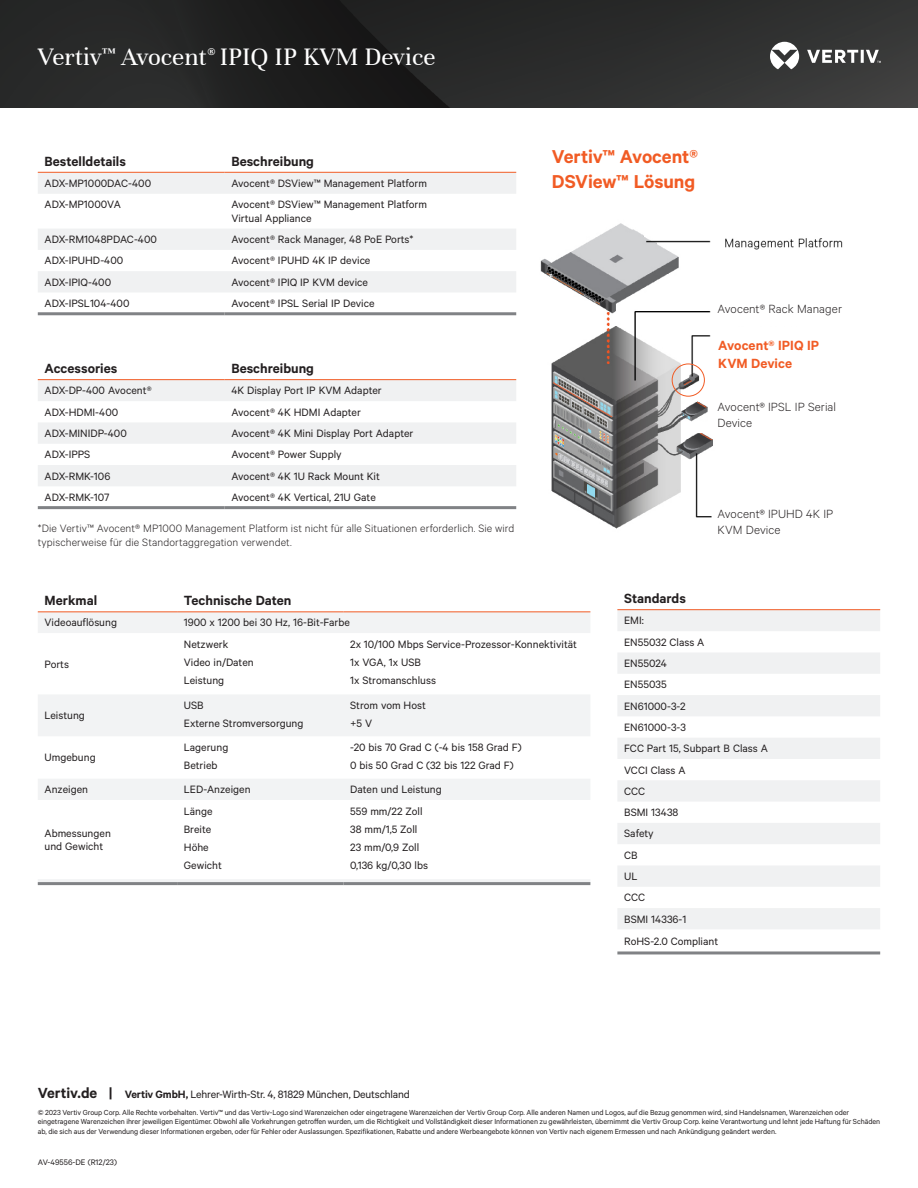
<style>
.page{position:relative;width:918px;height:1188px;background:#fff}
.page>*{position:absolute;margin:0;border:0;box-sizing:border-box;transform-origin:0 0}
.t1{font:27px "Unna";color:#fff}
.t2{font:600 21px/25.2px "Calibre";letter-spacing:-.005em;color:#f15b24}
.t3{font:600 15px "Calibre";color:#231f20}
.t4{font:600 15px/18px "Calibre";letter-spacing:.005em;color:#f15b24}
.t5{font:300 13.35px/16px "Calibre";letter-spacing:.005em;color:#231f20}
.t6{font:12px/21.3px "Calibre";color:#231f20}
.t7{font:300 12px/14.4px "Calibre";letter-spacing:.01em;color:#231f20}
.t8{font:9px "Calibre";color:#231f20}
.t9{font:8.25px/9.8px "Calibre";letter-spacing:-.005em;color:#231f20}
.s1{font-weight:600;font-size:16.5px}
.s2{font-weight:600}
</style>
<div class="page">
<img style="left:0;top:0;width:918px;height:108px">
<svg style="left:770px;top:42px;width:111px;height:27px"></svg>
<svg style="left:38px;top:173px;width:478px;height:119px;fill:#f0f1f2"></svg>
<hr style="left:38px;top:172px;width:187px;height:1px;background:#f15b24">
<hr style="left:225px;top:172px;width:291px;height:1px;background:#f15b24">
<hr style="left:38px;top:312px;width:187px;height:3px;background:#808285">
<hr style="left:225px;top:312px;width:291px;height:3px;background:#808285">
<svg style="left:38px;top:380px;width:478px;height:106px;fill:#f0f1f2"></svg>
<hr style="left:38px;top:379px;width:187px;height:1px;background:#f15b24">
<hr style="left:225px;top:379px;width:291px;height:1px;background:#f15b24">
<hr style="left:38px;top:506px;width:187px;height:3px;background:#808285">
<hr style="left:225px;top:506px;width:291px;height:3px;background:#808285">
<img style="left:540px;top:223px;width:303px;height:306px">
<div style="left:721px;top:402px;width:144px;height:21px;background:#fff"></div>
<div style="left:672px;top:364px;width:33px;height:33px;border:1px solid #f15b24;border-radius:50%"></div>
<div style="left:721px;top:299px;width:94px;height:21px;background:#fff"></div>
<div style="left:721px;top:508px;width:144px;height:21px;background:#fff"></div>
<div style="left:722px;top:327px;width:146px;height:24px;background:#fff"></div>
<svg style="left:617px;top:610px;width:263px;height:319px;fill:#f0f1f2"></svg>
<hr style="left:617px;top:609px;width:263px;height:1px;background:#f15b24">
<hr style="left:617px;top:951px;width:263px;height:3px;background:#808285">
<div style="left:38px;top:613px;width:552px;height:269px;background:#f2f3f4"></div>
<svg style="left:38px;top:633px;width:552px;height:246px"></svg>
<svg style="left:38px;top:694px;width:552px;height:106px;fill:#f2f3f4"></svg>
<hr style="left:177px;top:612px;width:166px;height:1px;background:#f15b24">
<hr style="left:343px;top:612px;width:247px;height:1px;background:#f15b24">
<hr style="left:38px;top:882px;width:139px;height:3px;background:#808285">
<hr style="left:177px;top:882px;width:166px;height:3px;background:#808285">
<hr style="left:343px;top:882px;width:247px;height:3px;background:#808285">
<hr style="left:38px;top:612px;width:139px;height:1px;background:#f15b24">
<h1 class="t1" style="left:38px;top:42px;width:399px">Vertiv<sup>™</sup> Avocent<sup>®</sup> IPIQ IP KVM Device</h1>
<p class="t3" style="left:45px;top:152px;width:83px">Bestelldetails</p>
<p class="t3" style="left:231px;top:152px;width:84px">Beschreibung</p>
<p class="t6" style="left:45px;top:172px;width:108px">ADX-MP1000DAC-400</p>
<p class="t6" style="left:231px;top:172px;width:197px">Avocent® DSView™ Management Platform</p>
<p class="t6" style="left:45px;top:194px;width:78px">ADX-MP1000VA</p>
<p class="t6" style="left:231px;top:197px;width:197px;line-height:13.5px">Avocent® DSView™ Management Platform<br>Virtual Appliance</p>
<p class="t6" style="left:45px;top:228px;width:114px">ADX-RM1048PDAC-400</p>
<p class="t6" style="left:231px;top:228px;width:183px">Avocent® Rack Manager, 48 PoE Ports*</p>
<p class="t6" style="left:45px;top:250px;width:80px">ADX-IPUHD-400</p>
<p class="t6" style="left:231px;top:250px;width:141px">Avocent® IPUHD 4K IP device</p>
<p class="t6" style="left:45px;top:271px;width:68px">ADX-IPIQ-400</p>
<p class="t6" style="left:231px;top:271px;width:138px">Avocent® IPIQ IP KVM device</p>
<p class="t6" style="left:45px;top:292px;width:86px">ADX-IPSL104-400</p>
<p class="t6" style="left:231px;top:292px;width:145px">Avocent® IPSL Serial IP Device</p>
<p class="t3" style="left:45px;top:359px;width:74px">Accessories</p>
<p class="t3" style="left:231px;top:359px;width:84px">Beschreibung</p>
<p class="t6" style="left:45px;top:380px;width:109px">ADX-DP-400 Avocent®</p>
<p class="t6" style="left:231px;top:380px;width:152px">4K Display Port IP KVM Adapter</p>
<p class="t6" style="left:45px;top:401px;width:75px">ADX-HDMI-400</p>
<p class="t6" style="left:231px;top:401px;width:131px">Avocent® 4K HDMI Adapter</p>
<p class="t6" style="left:45px;top:422px;width:84px">ADX-MINIDP-400</p>
<p class="t6" style="left:231px;top:422px;width:184px">Avocent® 4K Mini Display Port Adapter</p>
<p class="t6" style="left:45px;top:443px;width:47px">ADX-IPPS</p>
<p class="t6" style="left:231px;top:443px;width:112px">Avocent® Power Supply</p>
<p class="t6" style="left:45px;top:465px;width:67px">ADX-RMK-106</p>
<p class="t6" style="left:231px;top:465px;width:150px">Avocent® 4K 1U Rack Mount Kit</p>
<p class="t6" style="left:45px;top:486px;width:66px">ADX-RMK-107</p>
<p class="t6" style="left:231px;top:486px;width:146px">Avocent® 4K Vertical, 21U Gate</p>
<p class="t7" style="left:38px;top:520px;width:478px">*Die Vertiv™ Avocent® MP1000 Management Platform ist nicht für alle Situationen erforderlich. Sie wird typischerweise für die Standortaggregation verwendet.</p>
<h2 class="t2" style="left:552px;top:143px;width:148px">Vertiv™ Avocent®<br>DSView™ Lösung</h2>
<p class="t5" style="left:718px;top:300px;width:126px">Avocent® Rack Manager</p>
<p class="t4" style="left:718px;top:336px;width:103px">Avocent® IPIQ IP<br>KVM Device</p>
<p class="t5" style="left:718px;top:398px;width:120px">Avocent® IPSL IP Serial<br>Device</p>
<p class="t5" style="left:718px;top:506px;width:117px">Avocent® IPUHD 4K IP<br>KVM Device</p>
<p class="t3" style="left:45px;top:592px;width:54px">Merkmal</p>
<p class="t3" style="left:184px;top:592px;width:109px">Technische Daten</p>
<p class="t6" style="left:45px;top:612px;width:74px">Videoauflösung</p>
<p class="t6" style="left:184px;top:612px;width:168px">1900 x 1200 bei 30 Hz, 16-Bit-Farbe</p>
<p class="t6" style="left:45px;top:653px;width:26px">Ports</p>
<p class="t6" style="left:184px;top:635px;width:71px;line-height:18px">Netzwerk<br>Video in/Daten<br>Leistung</p>
<p class="t6" style="left:350px;top:635px;width:228px;line-height:18px">2x 10/100 Mbps Service-Prozessor-Konnektivität<br>1x VGA, 1x USB<br>1x Stromanschluss</p>
<p class="t6" style="left:45px;top:704px;width:42px">Leistung</p>
<p class="t6" style="left:184px;top:696px;width:121px;line-height:18px">USB<br>Externe Stromversorgung</p>
<p class="t6" style="left:350px;top:696px;width:77px;line-height:18px">Strom vom Host +5 V</p>
<p class="t6" style="left:45px;top:747px;width:53px">Umgebung</p>
<p class="t6" style="left:184px;top:738px;width:46px;line-height:18px">Lagerung<br>Betrieb</p>
<p class="t6" style="left:350px;top:738px;width:173px;line-height:18px">-20 bis 70 Grad C (-4 bis 158 Grad F)<br>0 bis 50 Grad C (32 bis 122 Grad F)</p>
<p class="t6" style="left:45px;top:778px;width:45px">Anzeigen</p>
<p class="t6" style="left:184px;top:778px;width:68px">LED-Anzeigen</p>
<p class="t6" style="left:350px;top:778px;width:93px">Daten und Leistung</p>
<p class="t6" style="left:45px;top:826px;width:68px;line-height:13.5px">Abmessungen und Gewicht</p>
<p class="t6" style="left:184px;top:801px;width:40px;line-height:18px">Länge<br>Breite<br>Höhe<br>Gewicht</p>
<p class="t6" style="left:350px;top:801px;width:79px;line-height:18px">559 mm/22 Zoll<br>38 mm/1,5 Zoll<br>23 mm/0,9 Zoll<br>0,136 kg/0,30 lbs</p>
<p class="t3" style="left:624px;top:589px;width:63px">Standards</p>
<p class="t6" style="left:624px;top:610px;width:145px">EMI:<br>EN55032 Class A<br>EN55024<br>EN55035<br>EN61000-3-2<br>EN61000-3-3<br>FCC Part 15, Subpart B Class A<br>VCCI Class A<br>CCC<br>BSMI 13438<br>Safety<br>CB<br>UL<br>CCC<br>BSMI 14336-1</p>
<p class="t6" style="left:624px;top:930px;width:96px">RoHS-2.0 Compliant</p>
<p class="t6" style="left:38px;top:1083px;width:373px"><span class="s1">Vertiv.de |</span> <span class="s2">Vertiv GmbH,</span> Lehrer-Wirth-Str. 4, 81829 München, Deutschland</p>
<p class="t9" style="left:38px;top:1107px;width:844px">© 2023 Vertiv Group Corp. Alle Rechte vorbehalten. Vertiv™ und das Vertiv-Logo sind Warenzeichen oder eingetragene Warenzeichen der Vertiv Group Corp. Alle anderen Namen und Logos, auf die Bezug genommen wird, sind Handelsnamen, Warenzeichen oder eingetragene Warenzeichen ihrer jeweiligen Eigentümer. Obwohl alle Vorkehrungen getroffen wurden, um die Richtigkeit und Vollständigkeit dieser Informationen zu gewährleisten, übernimmt die Vertiv Group Corp. keine Verantwortung und lehnt jede Haftung für Schäden ab, die sich aus der Verwendung dieser Informationen ergeben, oder für Fehler oder Auslassungen. Spezifikationen, Rabatte und andere Werbeangebote können von Vertiv nach eigenem Ermessen und nach Ankündigung geändert werden.</p>
<p class="t8" style="left:38px;top:1157px;width:81px">AV-49556-DE (R12/23)</p>
</div>
